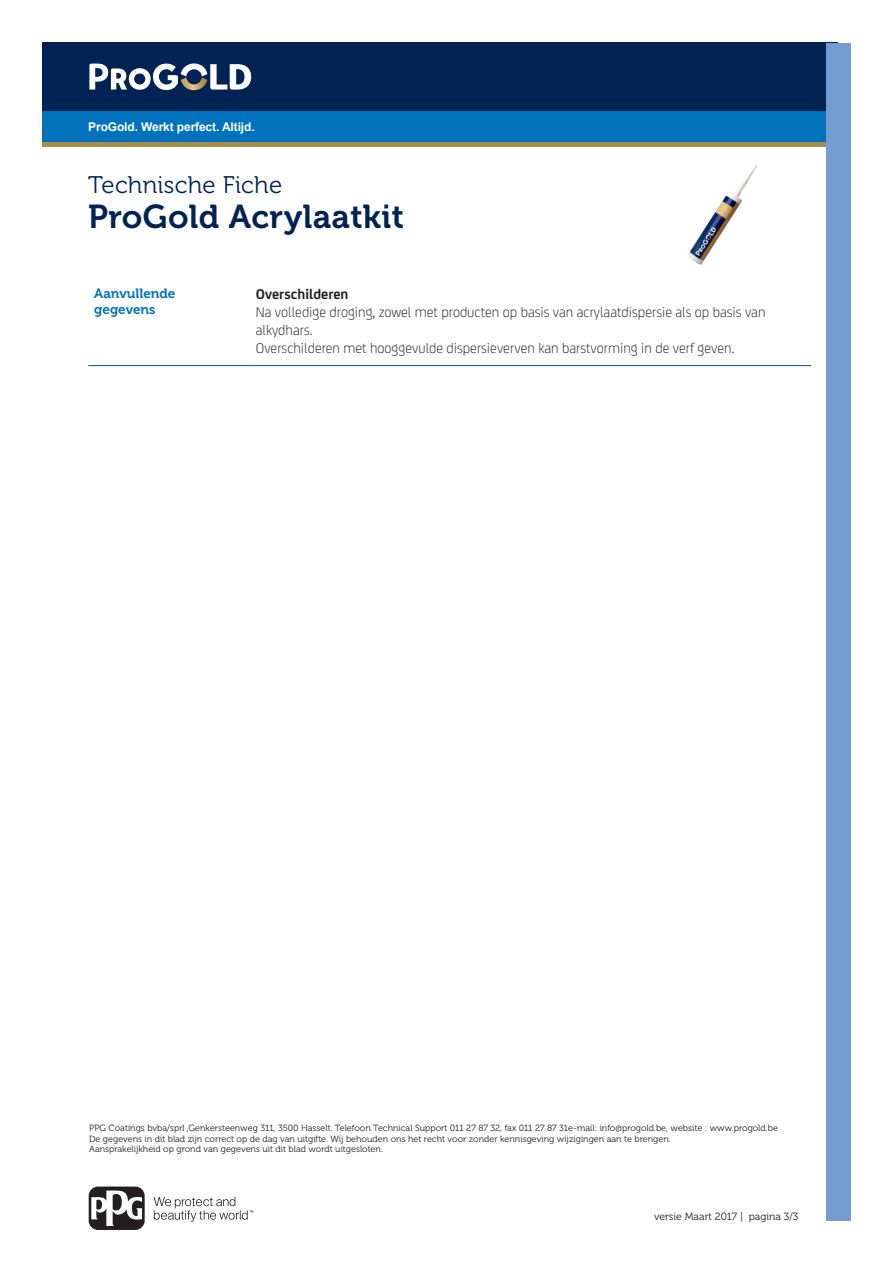
<style>
.page{position:relative;width:893px;height:1263px;background:#fff}
.page>*{position:absolute;margin:0;border:0;box-sizing:border-box;transform-origin:0 0}
.t1{font:33px "Museo 700";letter-spacing:.01em;color:#002354}
.t2{font:24px "Museo 300";letter-spacing:.01em;color:#002354}
.BODY{font:300 15px/18px "FS Joey";color:#231f20}
.KOP{font:13.5px/16.2px "Museo 700";color:#0073bc}
.t3{font:700 12px "Arial";letter-spacing:-.01em;color:#fff}
.t4{font:10.5px "Museo 300";color:#231f20}
.t5{font:9px/10.8px "Museo 300";color:#231f20}
.s1{font-weight:700}
</style>
<div class="page">
<div style="left:43px;top:43px;width:795px;height:69px;background:#002354"></div>
<div style="left:43px;top:112px;width:795px;height:34px;background:#0073bc"></div>
<hr style="left:43px;top:143px;width:795px;height:3px;background:#a88c4f">
<svg style="left:89px;top:63px;width:162px;height:27px"></svg>
<div style="left:825px;top:43px;width:25px;height:1177px;background:#749cd2"></div>
<svg style="left:89px;top:1187px;width:164px;height:43px"></svg>
<hr style="left:88px;top:365px;width:162px;height:1px;background:#0153a0">
<hr style="left:250px;top:365px;width:561px;height:1px;background:#0153a0">
<img style="left:687px;top:165px;width:70px;height:100px">
<h3 class="t3" style="left:88px;top:118px;width:168px">ProGold. Werkt perfect. Altijd.</h3>
<h2 class="t2" style="left:88px;top:172px;width:195px">Technische Fiche</h2>
<h1 class="t1" style="left:88px;top:199px;width:317px">ProGold Acrylaatkit</h1>
<p class="KOP" style="left:94px;top:285px;width:83px">Aanvullende gegevens</p>
<p class="BODY" style="left:256px;top:284px;width:511px"><span class="s1">Overschilderen<br></span>Na volledige droging, zowel met producten op basis van acrylaatdispersie als op basis van alkydhars.<br>Overschilderen met hooggevulde dispersieverven kan barstvorming in de verf geven.</p>
<p class="t5" style="left:89px;top:1122px;width:690px">PPG Coatings bvba/sprl ,Genkersteenweg 311, 3500 Hasselt. Telefoon Technical Support 011 27 87 32, fax 011 27 87 31e-mail: info@progold.be, website : www.progold.be<br>De gegevens in dit blad zijn correct op de dag van uitgifte. Wij behouden ons het recht voor zonder kennisgeving wijzigingen aan te brengen.<br>Aansprakelijkheid op grond van gegevens uit dit blad wordt uitgesloten.</p>
<p class="t4" style="left:654px;top:1210px;width:146px">versie Maart 2017 | pagina 3/3</p>
</div>
